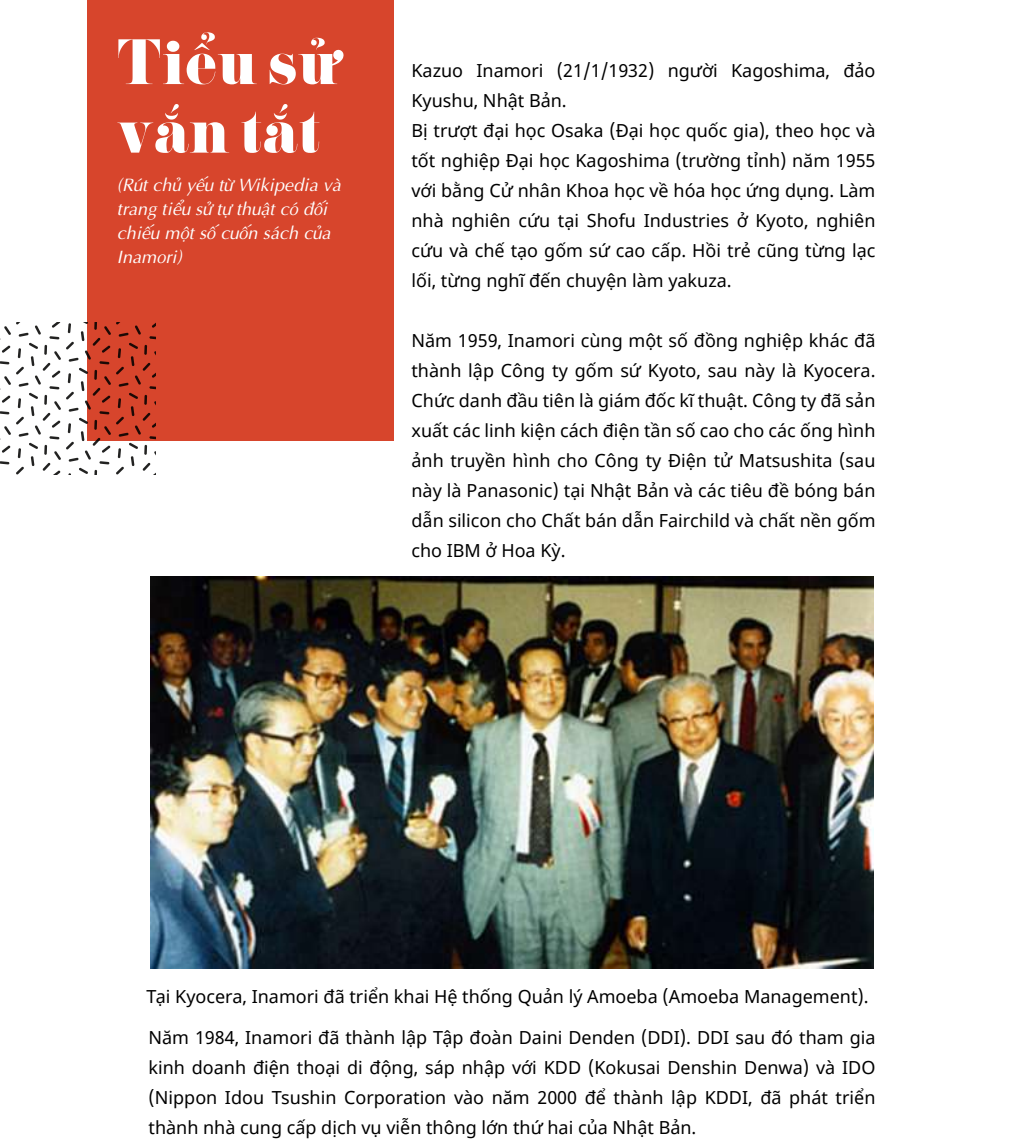
<style>
.page{position:relative;width:1024px;height:1148px;background:#fff}
.page>*{position:absolute;margin:0;border:0;box-sizing:border-box;transform-origin:0 0}
.t1{font:57.15px/68.5px "UVF Pistilli";color:#fff}
.t2{font:18px/30px "Noto Sans";color:#000;text-align:justify}
.t3{font:italic 18px/24px "UTM Aptima";color:#fff}
</style>
<div class="page">
<div style="left:88px;top:0;width:306px;height:441px;background:#d7452c"></div>
<svg style="left:0;top:322px;width:156px;height:153px"></svg>
<img style="left:150px;top:577px;width:724px;height:391px">
<h1 class="t1" style="left:117px;top:23px;width:224px">Tiểu sử vắn tắt</h1>
<p class="t3" style="left:117px;top:172px;width:226px">(Rút chủ yếu từ Wikipedia và trang tiểu sử tự thuật có đối chiếu một số cuốn sách của<br>Inamori)</p>
<p class="t2" style="left:412px;top:56px;width:466px;text-align:left">Kazuo Inamori (21/1/1932) người Kagoshima, đảo Kyushu, Nhật Bản.<br>Bị trượt đại học Osaka (Đại học quốc gia), theo học và tốt nghiệp Đại học Kagoshima (trường tỉnh) năm 1955 với bằng Cử nhân Khoa học về hóa học ứng dụng. Làm nhà nghiên cứu tại Shofu Industries ở Kyoto, nghiên cứu và chế tạo gốm sứ cao cấp. Hồi trẻ cũng từng lạc lối, từng nghĩ đến chuyện làm yakuza.</p>
<p class="t2" style="left:412px;top:326px;width:466px">Năm 1959, Inamori cùng một số đồng nghiệp khác đã thành lập Công ty gốm sứ Kyoto, sau này là Kyocera.<br>Chức danh đầu tiên là giám đốc kĩ thuật. Công ty đã sản xuất các linh kiện cách điện tần số cao cho các ống hình ảnh truyền hình cho Công ty Điện tử Matsushita (sau này là Panasonic) tại Nhật Bản và các tiêu đề bóng bán dẫn silicon cho Chất bán dẫn Fairchild và chất nền gốm cho IBM ở Hoa Kỳ.</p>
<p class="t2" style="left:146px;top:982px;width:724px">Tại Kyocera, Inamori đã triển khai Hệ thống Quản lý Amoeba (Amoeba Management).</p>
<p class="t2" style="left:149px;top:1023px;width:729px">Năm 1984, Inamori đã thành lập Tập đoàn Daini Denden (DDI). DDI sau đó tham gia kinh doanh điện thoại di động, sáp nhập với KDD (Kokusai Denshin Denwa) và IDO (Nippon Idou Tsushin Corporation vào năm 2000 để thành lập KDDI, đã phát triển thành nhà cung cấp dịch vụ viễn thông lớn thứ hai của Nhật Bản.</p>
</div>
